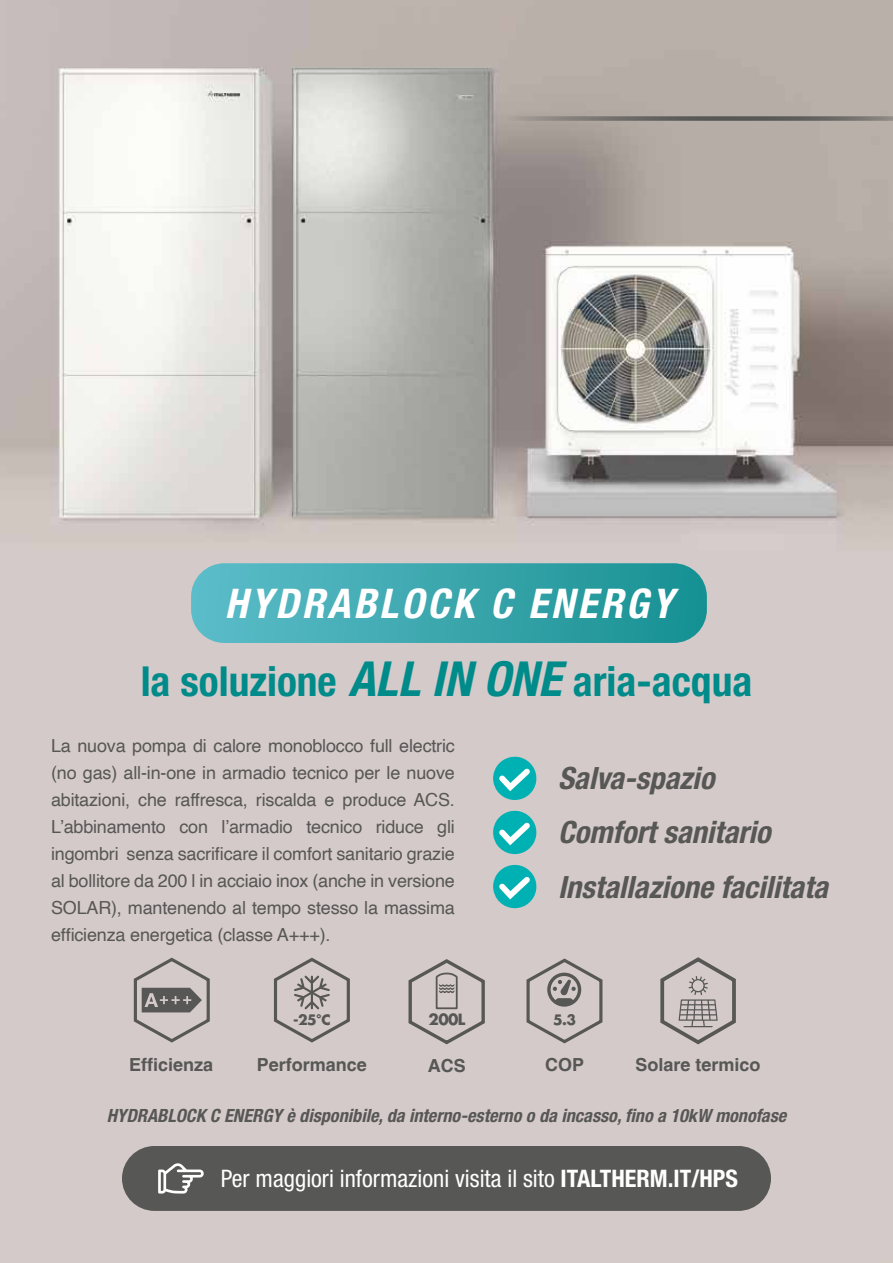
<style>
.page{position:relative;width:893px;height:1263px;background:#fff}
.page>*{position:absolute;margin:0;border:0;box-sizing:border-box;transform-origin:0 0}
.t1{font:700 condensed 41.4px "Helvetica Neue LT Std";color:#008b8b}
.t2{font:italic 700 condensed 40.95px "Helvetica Neue LT Std";letter-spacing:.075em;color:#fff}
.t3{font:italic 700 condensed 30.75px/54.2px "Helvetica Neue LT Std";color:#575756}
.t4{font:condensed 24.15px "Helvetica Neue LT Std";color:#fff}
.t5{font:italic 700 condensed 18.3px "Helvetica Neue LT Std";color:#575756}
.t6{font:18px/27px "Helvetica";letter-spacing:-.01em;color:#575756;text-align:justify}
.t7{font:700 18px "Helvetica";color:#575756}
.t8{font:700 15.15px "Futura Std";color:#575756}
.t9{font:700 14.1px "Futura Std";color:#575756}
.s1{font-style:italic;font-size:48.3px}
.s2{font-weight:700}
</style>
<div class="page">
<img style="left:0;top:0;width:893px;height:1263px">
<div style="left:122px;top:1146px;width:649px;height:65px;background:#575756;border-radius:32px"></div>
<svg style="left:158px;top:1163px;width:46px;height:30px"></svg>
<svg style="left:191px;top:563px;width:516px;height:80px"></svg>
<svg style="left:493px;top:755px;width:45px;height:45px"></svg>
<svg style="left:493px;top:809px;width:45px;height:45px"></svg>
<svg style="left:493px;top:863px;width:45px;height:45px"></svg>
<svg style="left:507px;top:116px;width:386px;height:5px"></svg>
<svg style="left:132px;top:956px;width:80px;height:88px"></svg>
<svg style="left:272px;top:956px;width:81px;height:88px"></svg>
<svg style="left:525px;top:957px;width:80px;height:88px"></svg>
<svg style="left:407px;top:957px;width:81px;height:89px"></svg>
<svg style="left:658px;top:955px;width:81px;height:91px"></svg>
<h2 class="t2" style="left:225px;top:578px;width:450px">HYDRABLOCK C ENERGY</h2>
<h1 class="t1" style="left:141px;top:656px;width:613px">la soluzione <span class="s1">ALL IN ONE</span> aria-acqua</h1>
<p class="t6" style="left:51px;top:733px;width:405px">La nuova pompa di calore monoblocco full electric (no gas) all-in-one in armadio tecnico per le nuove abitazioni, che raffresca, riscalda e produce ACS.<br>L’abbinamento con l’armadio tecnico riduce gli ingombri senza sacrificare il comfort sanitario grazie al bollitore da 200 l in acciaio inox (anche in versione SOLAR), mantenendo al tempo stesso la massima efficienza energetica (classe A+++).</p>
<h3 class="t3" style="left:558px;top:752px;width:271px">Salva-spazio<br>Comfort sanitario<br>Installazione facilitata</h3>
<p class="t9" style="left:293px;top:1010px;width:39px">-25°C</p>
<p class="t8" style="left:429px;top:1009px;width:38px">200L</p>
<p class="t9" style="left:553px;top:1011px;width:24px">5.3</p>
<p class="t7" style="left:129px;top:1053px;width:86px">Efficienza</p>
<p class="t7" style="left:257px;top:1053px;width:112px">Performance</p>
<p class="t7" style="left:428px;top:1054px;width:39px">ACS</p>
<p class="t7" style="left:545px;top:1054px;width:41px">COP</p>
<p class="t7" style="left:635px;top:1053px;width:127px">Solare termico</p>
<p class="t5" style="left:107px;top:1105px;width:681px">HYDRABLOCK C ENERGY è disponibile, da interno-esterno o da incasso, fino a 10kW monofase</p>
<h3 class="t4" style="left:221px;top:1164px;width:519px">Per maggiori informazioni visita il sito <span class="s2">ITALTHERM.IT/HPS</span></h3>
</div>
